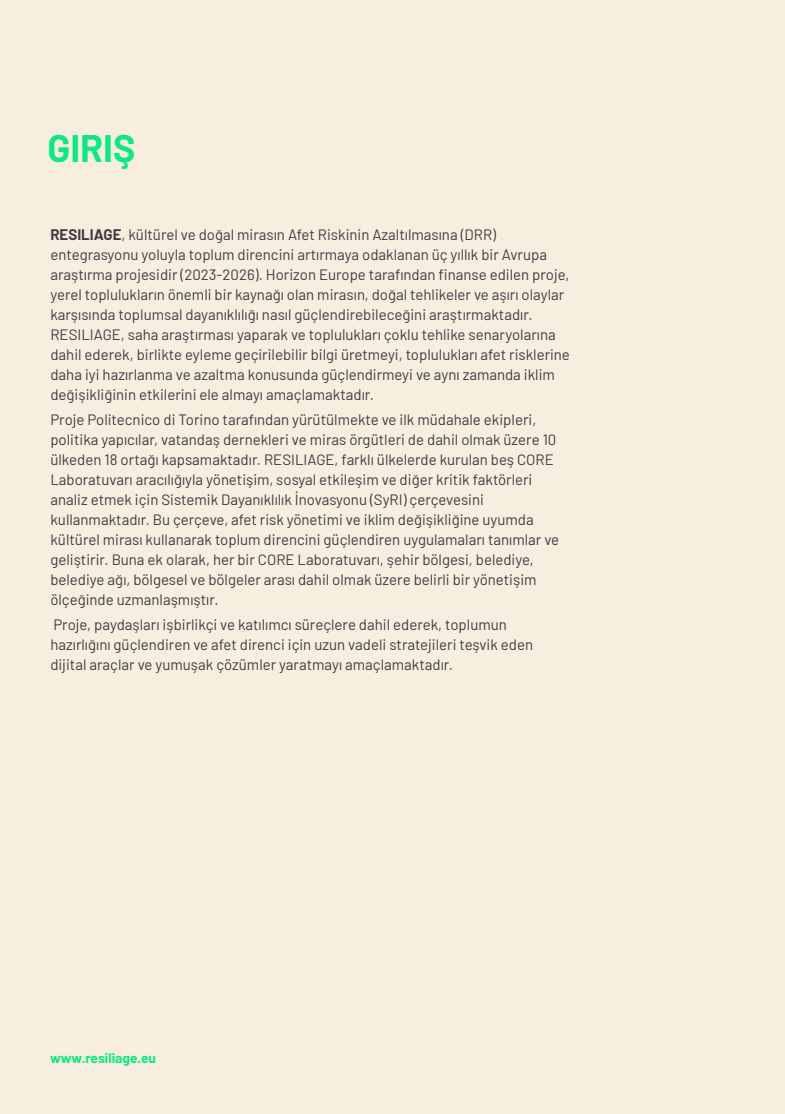
<style>
.page{position:relative;width:785px;height:1114px;background:#f7eedf}
.page>*{position:absolute;margin:0;border:0;box-sizing:border-box;transform-origin:0 0}
.t1{font:700 37.5px "Barlow";color:#0fe880}
.t2{font:15px/20px "Barlow";color:#403c42}
.t3{font:700 13.75px "Barlow";color:#0fe880}
.s1{font-weight:700}
</style>
<div class="page">
<h1 class="t1" style="left:47px;top:121px;width:90px">GIRIŞ</h1>
<p class="t2" style="left:50px;top:223px;width:521px"><span class="s1">RESILIAGE</span>, kültürel ve doğal mirasın Afet Riskinin Azaltılmasına (DRR) entegrasyonu yoluyla toplum direncini artırmaya odaklanan üç yıllık bir Avrupa araştırma projesidir (2023-2026). Horizon Europe tarafından finanse edilen proje, yerel toplulukların önemli bir kaynağı olan mirasın, doğal tehlikeler ve aşırı olaylar karşısında toplumsal dayanıklılığı nasıl güçlendirebileceğini araştırmaktadır.<br>RESILIAGE, saha araştırması yaparak ve toplulukları çoklu tehlike senaryolarına dahil ederek, birlikte eyleme geçirilebilir bilgi üretmeyi, toplulukları afet risklerine daha iyi hazırlanma ve azaltma konusunda güçlendirmeyi ve aynı zamanda iklim değişikliğinin etkilerini ele almayı amaçlamaktadır.</p>
<p class="t2" style="left:50px;top:408px;width:510px">Proje Politecnico di Torino tarafından yürütülmekte ve ilk müdahale ekipleri, politika yapıcılar, vatandaş dernekleri ve miras örgütleri de dahil olmak üzere 10 ülkeden 18 ortağı kapsamaktadır. RESILIAGE, farklı ülkelerde kurulan beş CORE Laboratuvarı aracılığıyla yönetişim, sosyal etkileşim ve diğer kritik faktörleri analiz etmek için Sistemik Dayanıklılık İnovasyonu (SyRI) çerçevesini kullanmaktadır. Bu çerçeve, afet risk yönetimi ve iklim değişikliğine uyumda kültürel mirası kullanarak toplum direncini güçlendiren uygulamaları tanımlar ve geliştirir. Buna ek olarak, her bir CORE Laboratuvarı, şehir bölgesi, belediye, belediye ağı, bölgesel ve bölgeler arası dahil olmak üzere belirli bir yönetişim ölçeğinde uzmanlaşmıştır.</p>
<p class="t2" style="left:50px;top:613px;width:484px">Proje, paydaşları işbirlikçi ve katılımcı süreçlere dahil ederek, toplumun hazırlığını güçlendiren ve afet direnci için uzun vadeli stratejileri teşvik eden dijital araçlar ve yumuşak çözümler yaratmayı amaçlamaktadır.</p>
<p class="t3" style="left:50px;top:1053px;width:108px">www.resiliage.eu</p>
</div>
